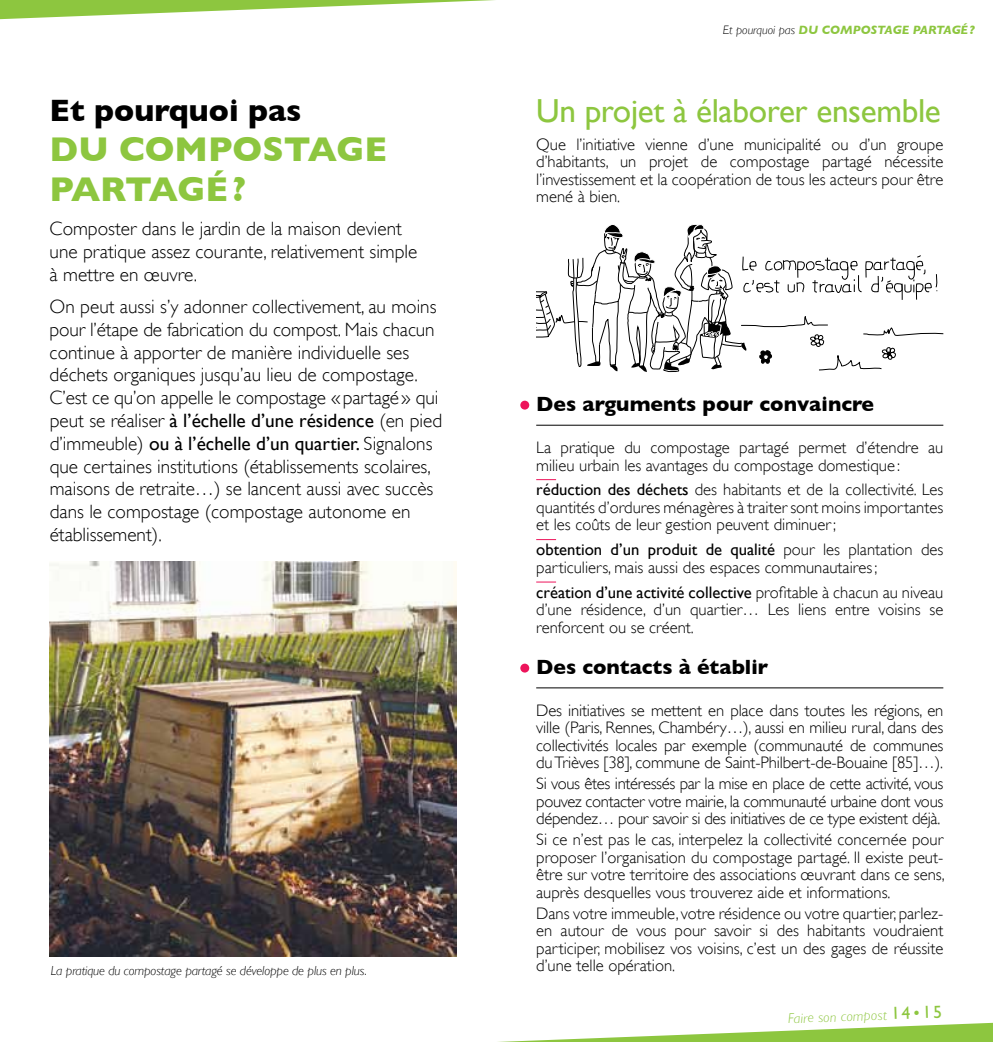
<style>
.page{position:relative;width:993px;height:1042px;background:#fff}
.page>*{position:absolute;margin:0;border:0;box-sizing:border-box;transform-origin:0 0}
.t1{font:700 35px/40.1px "Gill Sans";color:#8dc63f}
.t2{font:33.25px "Gill Sans";letter-spacing:-.01em;color:#8dc63f}
.t3{font:700 31.5px "Gill Sans";color:#000}
.t4{font:700 21px "Gill Sans";color:#000}
.t5{font:300 19.25px/22.8px "Gill Sans";color:#000}
.t6{font:300 16.62px/17.5px "Gill Sans";color:#000;text-align:justify}
.t7{font:italic 300 14px "Gill Sans";color:#8dc63f}
.t8{font:italic 300 13.12px "Gill Sans";letter-spacing:-.01em;color:#000}
.t9{font:italic 700 12.25px "Gill Sans";color:#8dc63f}
.s1{font-weight:400}
.s2{font-weight:300;color:#000}
.s3{font-weight:400;font-style:normal;font-size:17.5px}
.s4{font-style:normal;font-size:17.5px}
</style>
<div class="page">
<svg style="left:0;top:0;width:495px;height:20px"></svg>
<svg style="left:498px;top:1023px;width:494px;height:19px"></svg>
<hr style="left:536px;top:425px;width:407px;height:1px;background:#000">
<svg style="left:536px;top:479px;width:20px;height:1px"></svg>
<svg style="left:536px;top:539px;width:20px;height:1px"></svg>
<svg style="left:536px;top:581px;width:20px;height:1px"></svg>
<hr style="left:536px;top:687px;width:407px;height:1px;background:#000">
<div style="left:520px;top:401px;width:9px;height:9px;background:#ed145b;border-radius:50%"></div>
<div style="left:520px;top:663px;width:9px;height:9px;background:#ed145b;border-radius:50%"></div>
<svg style="left:536px;top:224px;width:407px;height:149px"></svg>
<img style="left:50px;top:561px;width:406px;height:395px">
<h3 class="t3" style="left:50px;top:92px;width:253px">Et pourquoi pas</h3>
<h1 class="t1" style="left:50px;top:129px;width:334px">du compostage partagé?</h1>
<p class="t5" style="left:50px;top:217px;width:369px">Composter dans le jardin de la maison devient une pratique assez courante, relativement simple à mettre en œuvre.</p>
<p class="t5" style="left:50px;top:295px;width:394px">On peut aussi s’y adonner collectivement, au moins pour l’étape de fabrication du compost. Mais chacun continue à apporter de manière individuelle ses déchets organiques jusqu’au lieu de compostage.<br>C’est ce qu’on appelle le compostage «partagé» qui peut se réaliser <span class="s1">à l’échelle d’une résidence</span> (en pied d’immeuble) <span class="s1">ou à l’échelle d’un quartier.</span> Signalons que certaines institutions (établissements scolaires, maisons de retraite…) se lancent aussi avec succès dans le compostage (compostage autonome en établissement).</p>
<p class="t8" style="left:51px;top:963px;width:317px">La pratique du compostage partagé se développe de plus en plus.</p>
<p class="t9" style="left:722px;top:22px;width:253px"><span class="s2">Et pourquoi pas</span> DU COMPOSTAGE PARTAGÉ?</p>
<h2 class="t2" style="left:536px;top:91px;width:406px">Un projet à élaborer ensemble</h2>
<p class="t6" style="left:536px;top:135px;width:408px">Que l’initiative vienne d’une municipalité ou d’un groupe d’habitants, un projet de compostage partagé nécessite l’investissement et la coopération de tous les acteurs pour être mené à bien.</p>
<p class="t4" style="left:536px;top:392px;width:339px">Des arguments pour convaincre</p>
<p class="t6" style="left:536px;top:439px;width:408px">La pratique du compostage partagé permet d’étendre au milieu urbain les avantages du compostage domestique :</p>
<p class="t6" style="left:536px;top:481px;width:408px"><span class="s1">réduction des déchets</span> des habitants et de la collectivité. Les quantités d’ordures ménagères à traiter sont moins importantes et les coûts de leur gestion peuvent diminuer;</p>
<p class="t6" style="left:536px;top:541px;width:408px"><span class="s1">obtention d’un produit de qualité</span> pour les plantation des particuliers, mais aussi des espaces communautaires;</p>
<p class="t6" style="left:536px;top:583px;width:408px"><span class="s1">création d’une activité collective</span> profitable à chacun au niveau d’une résidence, d’un quartier… Les liens entre voisins se renforcent ou se créent.</p>
<p class="t4" style="left:536px;top:654px;width:233px">Des contacts à établir</p>
<p class="t6" style="left:536px;top:701px;width:408px">Des initiatives se mettent en place dans toutes les régions, en ville (Paris, Rennes, Chambéry…), aussi en milieu rural, dans des collectivités locales par exemple (communauté de communes du Trièves [38], commune de Saint-Philbert-de-Bouaine [85]…).</p>
<p class="t6" style="left:536px;top:775px;width:408px">Si vous êtes intéressés par la mise en place de cette activité, vous pouvez contacter votre mairie, la communauté urbaine dont vous dépendez… pour savoir si des initiatives de ce type existent déjà.</p>
<p class="t6" style="left:536px;top:831px;width:410px">Si ce n’est pas le cas, interpelez la collectivité concernée pour proposer l’organisation du compostage partagé. Il existe peut&shy;être sur votre territoire des associations œuvrant dans ce sens, auprès desquelles vous trouverez aide et informations.</p>
<p class="t6" style="left:536px;top:904px;width:408px">Dans votre immeuble, votre résidence ou votre quartier, parlez&shy;en autour de vous pour savoir si des habitants voudraient participer, mobilisez vos voisins, c’est un des gages de réussite d’une telle opération.</p>
<p class="t7" style="left:787px;top:1010px;width:156px;rotate:-2deg">Faire son compost <span class="s3">14</span><span class="s4">•</span><span class="s3">15</span></p>
</div>
